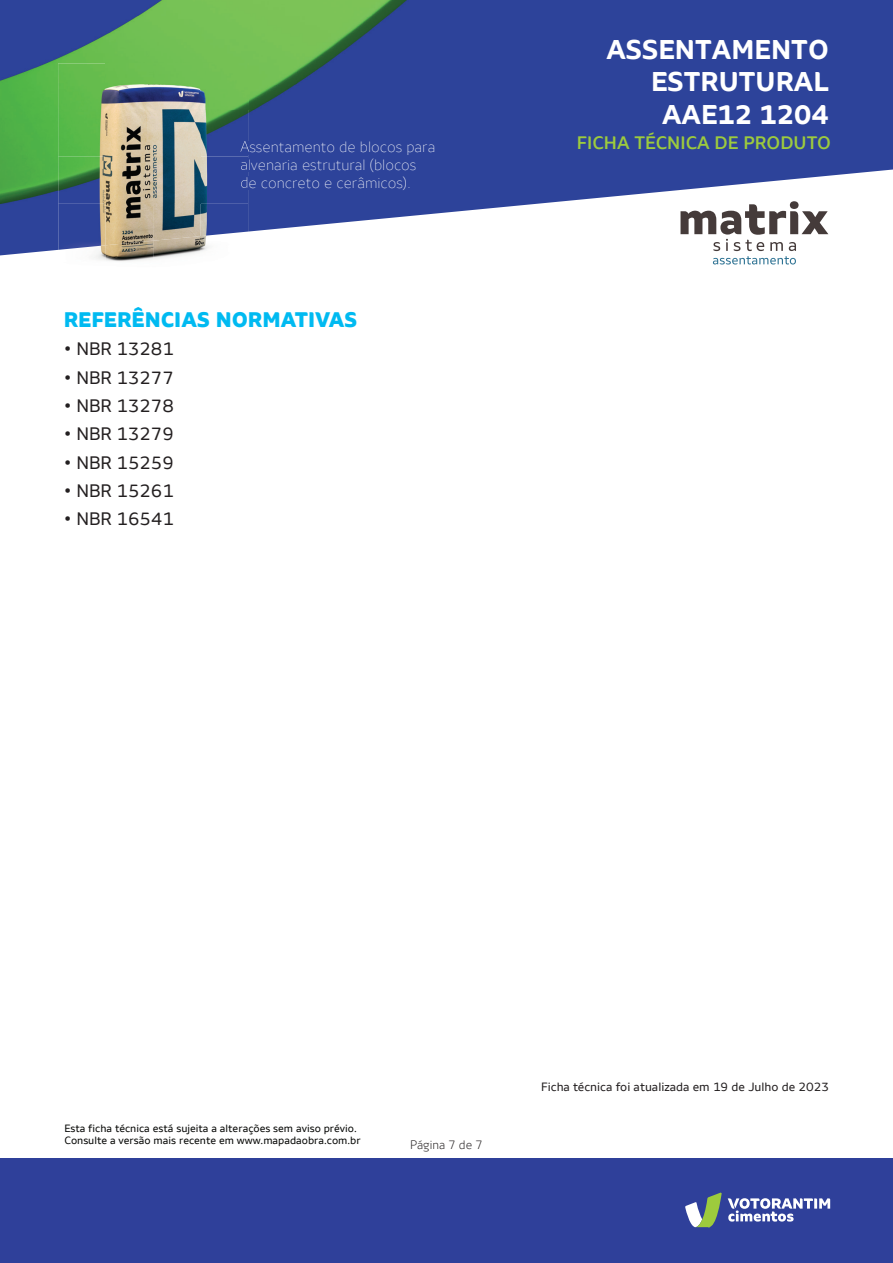
<style>
.page{position:relative;width:893px;height:1263px;background:#fff}
.page>*{position:absolute;margin:0;border:0;box-sizing:border-box;transform-origin:0 0}
.t1{font:700 27px/32.4px "Votorantim Sans";color:#fff;text-align:right}
.t2{font:900 21px "Votorantim Sans";color:#00baf1}
.t3{font:18px "Votorantim Sans";color:#231f20}
.t4{font:500 18px "Votorantim Sans";color:#9dcb3d}
.t5{font:100 15px/18px "Votorantim Sans";color:#fff}
.t6{font:12px "Votorantim Sans";color:#231f20}
.t7{font:300 12px "Votorantim Sans";color:#231f20}
.t8{font:10.5px/12.3px "Votorantim Sans";color:#040503}
</style>
<div class="page">
<div style="left:0;top:1158px;width:893px;height:105px;background:#2f409a"></div>
<svg style="left:728px;top:1198px;width:102px;height:23px"></svg>
<svg style="left:685px;top:1192px;width:37px;height:36px"></svg>
<img style="left:0;top:0;width:893px;height:255px">
<img style="left:58px;top:250px;width:48px;height:10px">
<img style="left:106px;top:245px;width:47px;height:16px">
<img style="left:153px;top:237px;width:95px;height:22px">
<img style="left:201px;top:236px;width:47px;height:1px">
<img style="left:58px;top:63px;width:190px;height:140px">
<img style="left:58px;top:203px;width:48px;height:47px">
<img style="left:106px;top:203px;width:47px;height:42px">
<img style="left:153px;top:203px;width:48px;height:38px">
<img style="left:201px;top:203px;width:47px;height:33px">
<img style="left:240px;top:141px;width:8px;height:14px">
<img style="left:241px;top:158px;width:7px;height:14px">
<img style="left:241px;top:176px;width:7px;height:14px">
<svg style="left:680px;top:201px;width:148px;height:63px"></svg>
<h3 class="t5" style="left:240px;top:138px;width:197px">Assentamento de blocos para alvenaria estrutural (blocos de concreto e cerâmicos).</h3>
<h2 class="t2" style="left:64px;top:307px;width:295px">REFERÊNCIAS NORMATIVAS</h2>
<h3 class="t3" style="left:64px;top:339px;width:112px">• NBR 13281</h3>
<h3 class="t3" style="left:64px;top:367px;width:112px">• NBR 13277</h3>
<h3 class="t3" style="left:64px;top:395px;width:112px">• NBR 13278</h3>
<h3 class="t3" style="left:64px;top:424px;width:112px">• NBR 13279</h3>
<h3 class="t3" style="left:64px;top:452px;width:112px">• NBR 15259</h3>
<h3 class="t3" style="left:64px;top:480px;width:112px">• NBR 15261</h3>
<h3 class="t3" style="left:64px;top:508px;width:112px">• NBR 16541</h3>
<h1 class="t1" style="left:606px;top:33px;width:224px">ASSENTAMENTO<br>ESTRUTURAL<br>AAE12 1204</h1>
<h3 class="t4" style="left:577px;top:133px;width:255px">FICHA TÉCNICA DE PRODUTO</h3>
<p class="t8" style="left:64px;top:1122px;width:298px">Esta ficha técnica está sujeita a alterações sem aviso prévio.<br>Consulte a versão mais recente em www.mapadaobra.com.br</p>
<p class="t7" style="left:410px;top:1138px;width:74px">Página 7 de 7</p>
<p class="t6" style="left:541px;top:1080px;width:289px">Ficha técnica foi atualizada em 19 de Julho de 2023</p>
</div>
